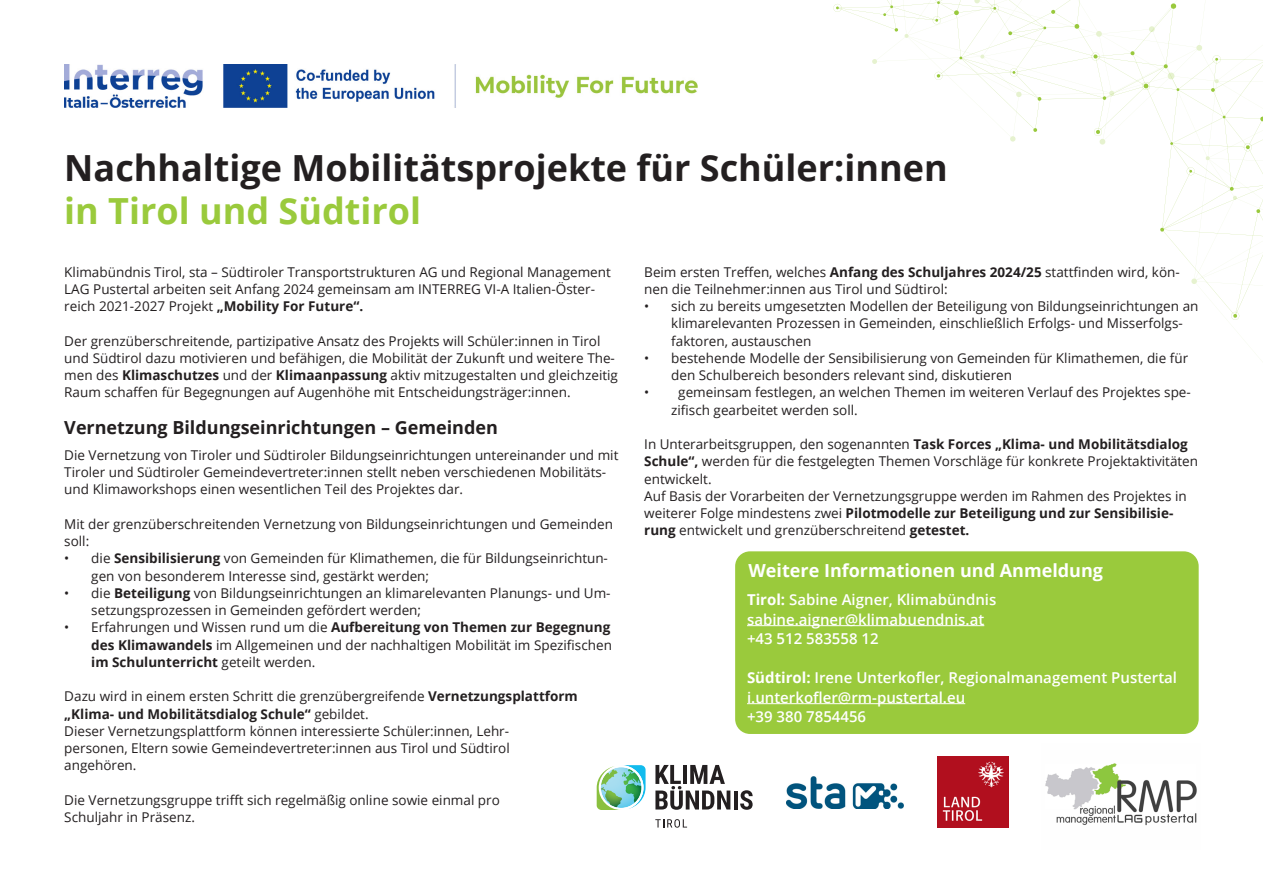
<style>
.page{position:relative;width:1263px;height:893px;background:#fff}
.page>*{position:absolute;margin:0;border:0;box-sizing:border-box;transform-origin:0 0}
.M4F_Headline1_24pt{font:700 36px/43.2px "Open Sans";color:#231f20}
.M4F_Headline3_12{font:700 18px "Open Sans";color:#231f20}
.M4F_Headline3_12-2{font:700 18px "Open Sans";color:#fff}
.M4F_Textbody_12pt{font:600 15px "Open Sans";color:#fff}
.M4F_Textbody_8pt{font:13.5px/17.2px "Open Sans";color:#231f20}
.s1{color:#9aca3c}
.s2{font-weight:700}
</style>
<div class="page">
<img style="left:937px;top:757px;width:71px;height:71px">
<img style="left:1045px;top:763px;width:152px;height:63px">
<img style="left:787px;top:776px;width:116px;height:32px">
<svg style="left:655px;top:819px;width:32px;height:9px"></svg>
<svg style="left:597px;top:765px;width:48px;height:45px"></svg>
<svg style="left:655px;top:765px;width:75px;height:45px"></svg>
<hr style="left:734px;top:790px;width:3px;height:19px;background:#231f20">
<svg style="left:740px;top:790px;width:13px;height:20px"></svg>
<svg style="left:842px;top:0;width:421px;height:314px"></svg>
<svg style="left:1231px;top:311px;width:9px;height:9px"></svg>
<svg style="left:1186px;top:167px;width:9px;height:9px"></svg>
<svg style="left:1244px;top:143px;width:8px;height:9px"></svg>
<svg style="left:1212px;top:55px;width:9px;height:9px"></svg>
<svg style="left:1142px;top:82px;width:8px;height:8px"></svg>
<svg style="left:1091px;top:52px;width:9px;height:9px"></svg>
<svg style="left:1010px;top:68px;width:8px;height:9px"></svg>
<svg style="left:991px;top:4px;width:8px;height:9px"></svg>
<svg style="left:933px;top:16px;width:8px;height:9px"></svg>
<svg style="left:833px;top:4px;width:9px;height:8px"></svg>
<svg style="left:934px;top:71px;width:9px;height:9px"></svg>
<svg style="left:1094px;top:128px;width:8px;height:8px"></svg>
<img style="left:64px;top:64px;width:634px;height:44px">
<div style="left:735px;top:551px;width:464px;height:183px;background:#9aca3c;border-radius:15px"></div>
<hr style="left:747px;top:625px;width:237px;height:1px;background:#fff">
<hr style="left:747px;top:703px;width:218px;height:1px;background:#fff">
<p class="M4F_Headline1_24pt" style="left:64px;top:146px;width:885px">Nachhaltige Mobilitätsprojekte für Schüler:innen <span class="s1">in Tirol und Südtirol</span></p>
<p class="M4F_Textbody_8pt" style="left:64px;top:263px;width:548px">Klimabündnis Tirol, sta – Südtiroler Transportstrukturen AG und Regional Management<br>LAG Pustertal arbeiten seit Anfang 2024 gemeinsam am INTERREG VI-A Italien-Öster&shy;reich 2021-2027 Projekt <span class="s2">„Mobility For Future“.</span></p>
<p class="M4F_Textbody_8pt" style="left:64px;top:332px;width:555px">Der grenzüberschreitende, partizipative Ansatz des Projekts will Schüler:innen in Tirol und Südtirol dazu motivieren und befähigen, die Mobilität der Zukunft und weitere The&shy;men des <span class="s2">Klimaschutzes</span> und der <span class="s2">Klimaanpassung</span> aktiv mitzugestalten und gleichzeitig Raum schaffen für Begegnungen auf Augenhöhe mit Entscheidungsträger:innen.</p>
<p class="M4F_Headline3_12" style="left:64px;top:415px;width:435px">Vernetzung Bildungseinrichtungen – Gemeinden</p>
<p class="M4F_Textbody_8pt" style="left:64px;top:446px;width:556px">Die Vernetzung von Tiroler und Südtiroler Bildungseinrichtungen untereinander und mit<br>Tiroler und Südtiroler Gemeindevertreter:innen stellt neben verschiedenen Mobilitäts&shy;und Klimaworkshops einen wesentlichen Teil des Projektes dar.</p>
<p class="M4F_Textbody_8pt" style="left:64px;top:515px;width:550px">Mit der grenzüberschreitenden Vernetzung von Bildungseinrichtungen und Gemeinden soll:</p>
<p class="M4F_Textbody_8pt" style="left:91px;top:549px;width:518px;text-indent:-27px">• die <span class="s2">Sensibilisierung</span> von Gemeinden für Klimathemen, die für Bildungseinrichtun&shy;gen von besonderem Interesse sind, gestärkt werden;</p>
<p class="M4F_Textbody_8pt" style="left:91px;top:584px;width:521px;text-indent:-27px">• die <span class="s2">Beteiligung</span> von Bildungseinrichtungen an klimarelevanten Planungs- und Um&shy;setzungsprozessen in Gemeinden gefördert werden;</p>
<p class="M4F_Textbody_8pt" style="left:91px;top:618px;width:522px;text-indent:-27px">• Erfahrungen und Wissen rund um die <span class="s2">Aufbereitung von Themen zur Begegnung des Klimawandels</span> im Allgemeinen und der nachhaltigen Mobilität im Spezifischen <span class="s2">im Schulunterricht</span> geteilt werden.</p>
<p class="M4F_Textbody_8pt" style="left:64px;top:687px;width:515px">Dazu wird in einem ersten Schritt die grenzübergreifende <span class="s2">Vernetzungsplattform „Klima- und Mobilitätsdialog Schule“</span> gebildet.</p>
<p class="M4F_Textbody_8pt" style="left:64px;top:722px;width:447px;text-align:justify">Dieser Vernetzungsplattform können interessierte Schüler:innen, Lehr&shy;personen, Eltern sowie Gemeindevertreter:innen aus Tirol und Südtirol angehören.</p>
<p class="M4F_Textbody_8pt" style="left:64px;top:791px;width:437px">Die Vernetzungsgruppe trifft sich regelmäßig online sowie einmal pro<br>Schuljahr in Präsenz.</p>
<p class="M4F_Textbody_8pt" style="left:644px;top:263px;width:537px">Beim ersten Treffen, welches <span class="s2">Anfang des Schuljahres 2024/25</span> stattfinden wird, kön-</p>
<p class="M4F_Textbody_8pt" style="left:644px;top:280px;width:305px">nen die Teilnehmer:innen aus Tirol und Südtirol:</p>
<p class="M4F_Textbody_8pt" style="left:671px;top:297px;width:529px;text-indent:-27px">• sich zu bereits umgesetzten Modellen der Beteiligung von Bildungseinrichtungen an klimarelevanten Prozessen in Gemeinden, einschließlich Erfolgs- und Misserfolgs&shy;faktoren, austauschen</p>
<p class="M4F_Textbody_8pt" style="left:671px;top:349px;width:518px;text-indent:-27px">• bestehende Modelle der Sensibilisierung von Gemeinden für Klimathemen, die für den Schulbereich besonders relevant sind, diskutieren</p>
<p class="M4F_Textbody_8pt" style="left:671px;top:383px;width:521px;text-indent:-27px">• gemeinsam festlegen, an welchen Themen im weiteren Verlauf des Projektes spe&shy;zifisch gearbeitet werden soll.</p>
<p class="M4F_Textbody_8pt" style="left:644px;top:435px;width:555px">In Unterarbeitsgruppen, den sogenannten <span class="s2">Task Forces „Klima- und Mobilitätsdialog<br>Schule“,</span> werden für die festgelegten Themen Vorschläge für konkrete Projektaktivitäten entwickelt.</p>
<p class="M4F_Textbody_8pt" style="left:644px;top:487px;width:544px">Auf Basis der Vorarbeiten der Vernetzungsgruppe werden im Rahmen des Projektes in weiterer Folge mindestens zwei <span class="s2">Pilotmodelle zur Beteiligung und zur Sensibilisie&shy;rung</span> entwickelt und grenzüberschreitend <span class="s2">getestet.</span></p>
<p class="M4F_Headline3_12-2" style="left:748px;top:558px;width:356px">Weitere Informationen und Anmeldung</p>
<p class="M4F_Textbody_12pt" style="left:747px;top:589px;width:251px"><span class="s2">Tirol:</span> Sabine Aigner, Klimabündnis</p>
<p class="M4F_Textbody_12pt" style="left:747px;top:609px;width:239px">sabine.aigner@klimabuendnis.at</p>
<p class="M4F_Textbody_12pt" style="left:747px;top:628px;width:133px">+43 512 583558 12</p>
<p class="M4F_Textbody_12pt" style="left:747px;top:667px;width:432px"><span class="s2">Südtirol:</span> Irene Unterkofler, Regionalmanagement Pustertal</p>
<p class="M4F_Textbody_12pt" style="left:747px;top:687px;width:220px">i.unterkofler@rm-pustertal.eu</p>
<p class="M4F_Textbody_12pt" style="left:747px;top:706px;width:121px">+39 380 7854456</p>
</div>
